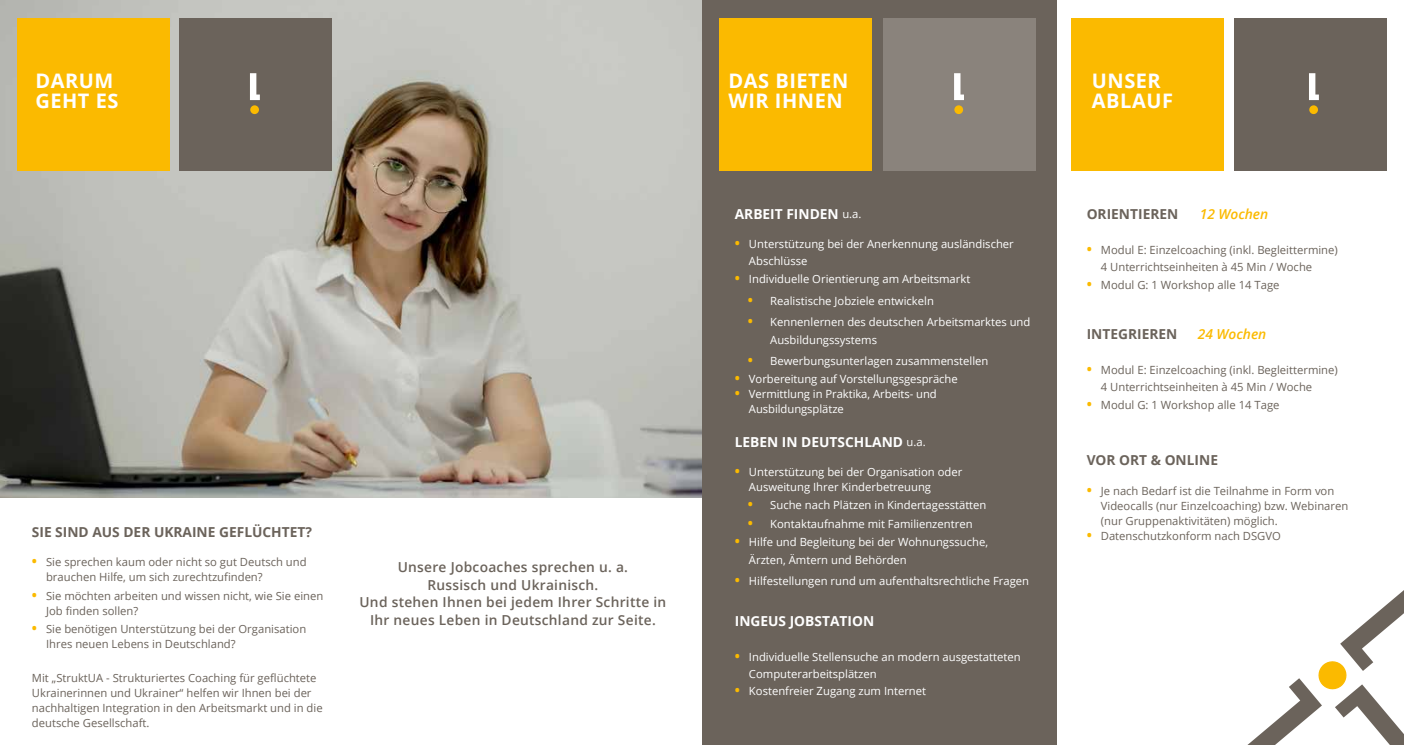
<style>
.page{position:relative;width:1404px;height:745px;background:#fff}
.page>*{position:absolute;margin:0;border:0;box-sizing:border-box;transform-origin:0 0}
.t1{font:700 20px/20px "Open Sans";letter-spacing:.025em;color:#fff}
.t2{font:600 13.75px/17.5px "Open Sans";letter-spacing:.02em;color:#6b635b;text-align:center}
.t3{font:700 13.75px "Open Sans";color:#6b635b}
.t4{font:700 13.75px "Open Sans";color:#fff}
.t5{font:italic 600 13.75px "Open Sans";color:#fbba00}
.t6{font:11.25px/15px "Open Sans";color:#6b635b}
.t7{font:11.25px/17.5px "Open Sans";color:#fff}
.s1{font-weight:700;font-size:13.75px;color:#fbba00}
.s2{font-weight:400;font-size:11.25px}
</style>
<div class="page">
<img style="left:0;top:0;width:702px;height:497px">
<div style="left:702px;top:0;width:354px;height:744px;background:#6b635b"></div>
<div style="left:18px;top:18px;width:152px;height:152px;background:#fbba00"></div>
<div style="left:719px;top:18px;width:153px;height:152px;background:#fbba00"></div>
<div style="left:882px;top:18px;width:153px;height:152px;background:#8a837c"></div>
<div style="left:179px;top:18px;width:152px;height:152px;background:#6b635b"></div>
<div style="left:1070px;top:18px;width:153px;height:152px;background:#fbba00"></div>
<div style="left:1233px;top:18px;width:152px;height:152px;background:#6b635b"></div>
<svg style="left:954px;top:73px;width:9px;height:27px"></svg>
<div style="left:954px;top:105px;width:9px;height:9px;background:#fbba00;border-radius:50%"></div>
<svg style="left:250px;top:73px;width:10px;height:27px"></svg>
<div style="left:250px;top:105px;width:9px;height:9px;background:#fbba00;border-radius:50%"></div>
<svg style="left:1309px;top:73px;width:9px;height:27px"></svg>
<svg style="left:1308px;top:105px;width:9px;height:9px"></svg>
<svg style="left:1248px;top:591px;width:155px;height:153px"></svg>
<h1 class="t1" style="left:35px;top:70px;width:84px">DARUM<br>GEHT ES</h1>
<p class="t3" style="left:32px;top:522px;width:281px">SIE SIND AUS DER UKRAINE GEFLÜCHTET?</p>
<p class="t6" style="left:46px;top:553px;width:262px;text-indent:-14px"><span class="s1">•</span> Sie sprechen kaum oder nicht so gut Deutsch und brauchen Hilfe, um sich zurechtzufinden?</p>
<p class="t6" style="left:46px;top:587px;width:279px;text-indent:-14px"><span class="s1">•</span> Sie möchten arbeiten und wissen nicht, wie Sie einen<br>Job finden sollen?</p>
<p class="t6" style="left:46px;top:621px;width:262px;text-indent:-14px"><span class="s1">•</span> Sie benötigen Unterstützung bei der Organisation<br>Ihres neuen Lebens in Deutschland?</p>
<p class="t6" style="left:32px;top:669px;width:292px">Mit „StruktUA - Strukturiertes Coaching für geflüchtete Ukrainerinnen und Ukrainer“ helfen wir Ihnen bei der nachhaltigen Integration in den Arbeitsmarkt und in die deutsche Gesellschaft.</p>
<p class="t2" style="left:359px;top:558px;width:308px">Unsere Jobcoaches sprechen u. a.<br>Russisch und Ukrainisch.<br>Und stehen Ihnen bei jedem Ihrer Schritte in Ihr neues Leben in Deutschland zur Seite.</p>
<h1 class="t1" style="left:728px;top:70px;width:121px">DAS BIETEN<br>WIR IHNEN</h1>
<h1 class="t1" style="left:1091px;top:70px;width:82px">UNSER<br>ABLAUF</h1>
<p class="t4" style="left:734px;top:204px;width:128px">ARBEIT FINDEN <span class="s2">u.a.</span></p>
<p class="t7" style="left:749px;top:234px;width:266px;text-indent:-14px"><span class="s1">•</span> Unterstützung bei der Anerkennung ausländischer<br>Abschlüsse</p>
<p class="t7" style="left:734px;top:269px;width:237px"><span class="s1">•</span> Individuelle Orientierung am Arbeitsmarkt</p>
<p class="t7" style="left:747px;top:292px;width:188px"><span class="s1">•</span> Realistische Jobziele entwickeln</p>
<p class="t7" style="left:770px;top:313px;width:262px;text-indent:-22px"><span class="s1">•</span> Kennenlernen des deutschen Arbeitsmarktes und<br>Ausbildungssystems</p>
<p class="t7" style="left:747px;top:351px;width:242px"><span class="s1">•</span> Bewerbungsunterlagen zusammenstellen</p>
<p class="t7" style="left:734px;top:370px;width:224px"><span class="s1">•</span> Vorbereitung auf Vorstellungsgespräche</p>
<p class="t7" style="left:749px;top:386px;width:189px;line-height:15px;text-indent:-14px"><span class="s1">•</span> Vermittlung in Praktika, Arbeits- und<br>Ausbildungsplätze</p>
<p class="t4" style="left:734px;top:432px;width:192px">LEBEN IN DEUTSCHLAND <span class="s2">u.a.</span></p>
<p class="t7" style="left:749px;top:463px;width:215px;line-height:15px;text-indent:-14px"><span class="s1">•</span> Unterstützung bei der Organisation oder<br>Ausweitung Ihrer Kinderbetreuung</p>
<p class="t7" style="left:747px;top:496px;width:240px"><span class="s1">•</span> Suche nach Plätzen in Kindertagesstätten</p>
<p class="t7" style="left:747px;top:514px;width:226px"><span class="s1">•</span> Kontaktaufnahme mit Familienzentren</p>
<p class="t7" style="left:749px;top:533px;width:241px;text-indent:-14px"><span class="s1">•</span> Hilfe und Begleitung bei der Wohnungssuche,<br>Ärzten, Ämtern und Behörden</p>
<p class="t7" style="left:734px;top:571px;width:296px"><span class="s1">•</span> Hilfestellungen rund um aufenthaltsrechtliche Fragen</p>
<p class="t4" style="left:734px;top:610px;width:141px">INGEUS JOBSTATION</p>
<p class="t7" style="left:749px;top:647px;width:273px;text-indent:-14px"><span class="s1">•</span> Individuelle Stellensuche an modern ausgestatteten<br>Computerarbeitsplätzen</p>
<p class="t7" style="left:734px;top:681px;width:193px"><span class="s1">•</span> Kostenfreier Zugang zum Internet</p>
<p class="t3" style="left:1086px;top:204px;width:93px">ORIENTIEREN</p>
<p class="t5" style="left:1199px;top:204px;width:70px">12 Wochen</p>
<p class="t6" style="left:1100px;top:240px;width:238px;line-height:17.5px;text-indent:-14px"><span class="s1">•</span> Modul E: Einzelcoaching (inkl. Begleittermine)<br>4 Unterrichtseinheiten à 45 Min / Woche</p>
<p class="t6" style="left:1086px;top:277px;width:194px"><span class="s1">•</span> Modul G: 1 Workshop alle 14 Tage</p>
<p class="t3" style="left:1086px;top:324px;width:92px">INTEGRIEREN</p>
<p class="t5" style="left:1197px;top:324px;width:70px">24 Wochen</p>
<p class="t6" style="left:1100px;top:360px;width:238px;line-height:17.5px;text-indent:-14px"><span class="s1">•</span> Modul E: Einzelcoaching (inkl. Begleittermine)<br>4 Unterrichtseinheiten à 45 Min / Woche</p>
<p class="t6" style="left:1086px;top:396px;width:194px"><span class="s1">•</span> Modul G: 1 Workshop alle 14 Tage</p>
<p class="t3" style="left:1086px;top:450px;width:133px">VOR ORT &amp; ONLINE</p>
<p class="t6" style="left:1100px;top:483px;width:249px;text-indent:-14px"><span class="s1">•</span> Je nach Bedarf ist die Teilnahme in Form von<br>Videocalls (nur Einzelcoaching) bzw. Webinaren (nur Gruppenaktivitäten) möglich.</p>
<p class="t6" style="left:1086px;top:528px;width:196px"><span class="s1">•</span> Datenschutzkonform nach DSGVO</p>
</div>
